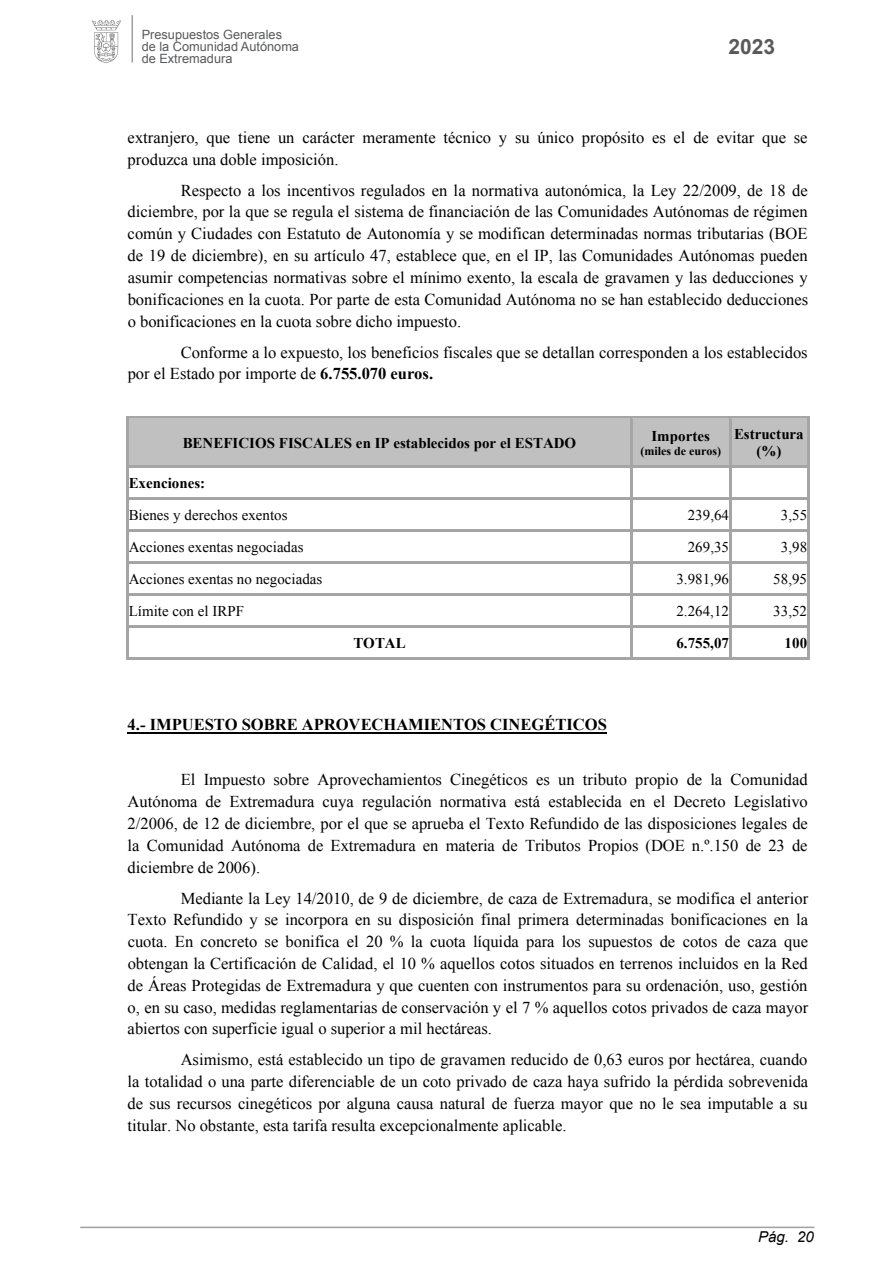
<style>
.page{position:relative;width:893px;height:1263px;background:#fff}
.page>*{position:absolute;margin:0;border:0;box-sizing:border-box;transform-origin:0 0}
.t1{font:700 21px "Arial";color:#58595b}
.t2{font:16.5px/21.8px "Times New Roman";color:#000;text-align:justify}
.t3{font:700 16.5px "Times New Roman";letter-spacing:-.005em;color:#000}
.t4{font:15px "Times New Roman";color:#000}
.t5{font:700 15px/17.2px "Times New Roman";color:#000;text-align:center}
.t6{font:italic 15px "Arial";color:#000}
.t7{font:12.75px/12px "Arial";color:#58595b}
.t8{font:700 12px "Times New Roman";color:#000}
.s1{font-weight:700}
</style>
<div class="page">
<div style="left:129px;top:419px;width:501px;height:47px;background:#c0c0c0"></div>
<div style="left:632px;top:419px;width:97px;height:47px;background:#c0c0c0"></div>
<div style="left:731px;top:419px;width:76px;height:47px;background:#c0c0c0"></div>
<hr style="left:129px;top:416px;width:501px;height:3px;background:#a5a5a5">
<hr style="left:632px;top:416px;width:97px;height:3px;background:#a5a5a5">
<hr style="left:731px;top:416px;width:76px;height:3px;background:#a5a5a5">
<hr style="left:127px;top:419px;width:2px;height:47px;background:#a5a5a5">
<hr style="left:630px;top:419px;width:2px;height:47px;background:#a5a5a5">
<hr style="left:729px;top:419px;width:2px;height:47px;background:#a5a5a5">
<hr style="left:807px;top:419px;width:2px;height:47px;background:#a5a5a5">
<hr style="left:129px;top:466px;width:501px;height:2px;background:#a5a5a5">
<hr style="left:632px;top:466px;width:97px;height:2px;background:#a5a5a5">
<hr style="left:731px;top:466px;width:76px;height:2px;background:#a5a5a5">
<hr style="left:127px;top:468px;width:2px;height:30px;background:#a5a5a5">
<hr style="left:630px;top:468px;width:2px;height:30px;background:#a5a5a5">
<hr style="left:729px;top:468px;width:2px;height:30px;background:#a5a5a5">
<hr style="left:807px;top:468px;width:2px;height:30px;background:#a5a5a5">
<hr style="left:129px;top:498px;width:501px;height:2px;background:#a5a5a5">
<hr style="left:632px;top:498px;width:97px;height:2px;background:#a5a5a5">
<hr style="left:731px;top:498px;width:76px;height:2px;background:#a5a5a5">
<hr style="left:127px;top:500px;width:2px;height:30px;background:#a5a5a5">
<hr style="left:630px;top:500px;width:2px;height:30px;background:#a5a5a5">
<hr style="left:729px;top:500px;width:2px;height:30px;background:#a5a5a5">
<hr style="left:807px;top:500px;width:2px;height:30px;background:#a5a5a5">
<hr style="left:129px;top:530px;width:501px;height:2px;background:#a5a5a5">
<hr style="left:632px;top:530px;width:97px;height:2px;background:#a5a5a5">
<hr style="left:731px;top:530px;width:76px;height:2px;background:#a5a5a5">
<hr style="left:127px;top:532px;width:2px;height:30px;background:#a5a5a5">
<hr style="left:630px;top:532px;width:2px;height:30px;background:#a5a5a5">
<hr style="left:729px;top:532px;width:2px;height:30px;background:#a5a5a5">
<hr style="left:807px;top:532px;width:2px;height:30px;background:#a5a5a5">
<hr style="left:129px;top:562px;width:501px;height:2px;background:#a5a5a5">
<hr style="left:632px;top:562px;width:97px;height:2px;background:#a5a5a5">
<hr style="left:731px;top:562px;width:76px;height:2px;background:#a5a5a5">
<hr style="left:127px;top:564px;width:2px;height:30px;background:#a5a5a5">
<hr style="left:630px;top:564px;width:2px;height:30px;background:#a5a5a5">
<hr style="left:729px;top:564px;width:2px;height:30px;background:#a5a5a5">
<hr style="left:807px;top:564px;width:2px;height:30px;background:#a5a5a5">
<hr style="left:129px;top:594px;width:501px;height:2px;background:#a5a5a5">
<hr style="left:632px;top:594px;width:97px;height:2px;background:#a5a5a5">
<hr style="left:731px;top:594px;width:76px;height:2px;background:#a5a5a5">
<hr style="left:127px;top:596px;width:2px;height:30px;background:#a5a5a5">
<hr style="left:630px;top:596px;width:2px;height:30px;background:#a5a5a5">
<hr style="left:729px;top:596px;width:2px;height:30px;background:#a5a5a5">
<hr style="left:807px;top:596px;width:2px;height:30px;background:#a5a5a5">
<hr style="left:129px;top:626px;width:501px;height:2px;background:#a5a5a5">
<hr style="left:632px;top:626px;width:97px;height:2px;background:#a5a5a5">
<hr style="left:731px;top:626px;width:76px;height:2px;background:#a5a5a5">
<hr style="left:127px;top:628px;width:2px;height:30px;background:#a5a5a5">
<hr style="left:129px;top:658px;width:501px;height:2px;background:#a5a5a5">
<hr style="left:630px;top:628px;width:2px;height:30px;background:#a5a5a5">
<hr style="left:632px;top:658px;width:97px;height:2px;background:#a5a5a5">
<hr style="left:729px;top:628px;width:2px;height:30px;background:#a5a5a5">
<hr style="left:731px;top:658px;width:76px;height:2px;background:#a5a5a5">
<hr style="left:807px;top:628px;width:2px;height:30px;background:#a5a5a5">
<hr style="left:128px;top:732px;width:479px;height:2px;background:#000">
<hr style="left:80px;top:1226px;width:734px;height:2px;background:#a2a09f">
<hr style="left:132px;top:15px;width:1px;height:48px;background:#a2a09f">
<svg style="left:92px;top:20px;width:29px;height:43px"></svg>
<p class="t7" style="left:142px;top:28px;width:159px">Presupuestos Generales de la Comunidad Autónoma de Extremadura</p>
<p class="t1" style="left:729px;top:32px;width:48px">2023</p>
<p class="t2" style="left:128px;top:126px;width:681px">extranjero, que tiene un carácter meramente técnico y su único propósito es el de evitar que se produzca una doble imposición.</p>
<p class="t2" style="left:128px;top:179px;width:682px;text-indent:53px">Respecto a los incentivos regulados en la normativa autonómica, la Ley 22/2009, de 18 de diciembre, por la que se regula el sistema de financiación de las Comunidades Autónomas de régimen común y Ciudades con Estatuto de Autonomía y se modifican determinadas normas tributarias (BOE de 19 de diciembre), en su artículo 47, establece que, en el IP, las Comunidades Autónomas pueden asumir competencias normativas sobre el mínimo exento, la escala de gravamen y las deducciones y bonificaciones en la cuota. Por parte de esta Comunidad Autónoma no se han establecido deducciones o bonificaciones en la cuota sobre dicho impuesto.</p>
<p class="t2" style="left:128px;top:341px;width:681px;text-indent:53px">Conforme a lo expuesto, los beneficios fiscales que se detallan corresponden a los establecidos por el Estado por importe de <span class="s1">6.755.070 euros.</span></p>
<p class="t5" style="left:183px;top:433px;width:395px">BENEFICIOS FISCALES en IP establecidos por el ESTADO</p>
<p class="t5" style="left:651px;top:426px;width:60px">Importes</p>
<p class="t8" style="left:640px;top:442px;width:82px">(miles de euros)</p>
<p class="t5" style="left:734px;top:425px;width:71px">Estructura (%)</p>
<p class="t5" style="left:129px;top:474px;width:78px">Exenciones:</p>
<p class="t4" style="left:129px;top:504px;width:160px">Bienes y derechos exentos</p>
<p class="t4" style="left:688px;top:504px;width:43px">239,64</p>
<p class="t4" style="left:781px;top:504px;width:28px">3,55</p>
<p class="t4" style="left:129px;top:536px;width:176px">Acciones exentas negociadas</p>
<p class="t4" style="left:688px;top:536px;width:43px">269,35</p>
<p class="t4" style="left:781px;top:536px;width:28px">3,98</p>
<p class="t4" style="left:129px;top:569px;width:195px">Acciones exentas no negociadas</p>
<p class="t4" style="left:676px;top:569px;width:54px">3.981,96</p>
<p class="t4" style="left:773px;top:569px;width:35px">58,95</p>
<p class="t4" style="left:129px;top:601px;width:117px">Límite con el IRPF</p>
<p class="t4" style="left:676px;top:601px;width:54px">2.264,12</p>
<p class="t4" style="left:773px;top:601px;width:35px">33,52</p>
<p class="t5" style="left:353px;top:634px;width:54px">TOTAL</p>
<p class="t5" style="left:676px;top:634px;width:54px">6.755,07</p>
<p class="t5" style="left:785px;top:634px;width:24px">100</p>
<p class="t3" style="left:128px;top:713px;width:481px">4.- IMPUESTO SOBRE APROVECHAMIENTOS CINEGÉTICOS</p>
<p class="t2" style="left:128px;top:768px;width:682px;text-indent:53px">El Impuesto sobre Aprovechamientos Cinegéticos es un tributo propio de la Comunidad Autónoma de Extremadura cuya regulación normativa está establecida en el Decreto Legislativo 2/2006, de 12 de diciembre, por el que se aprueba el Texto Refundido de las disposiciones legales de la Comunidad Autónoma de Extremadura en materia de Tributos Propios (DOE n.º.150 de 23 de diciembre de 2006).</p>
<p class="t2" style="left:128px;top:887px;width:682px;text-indent:53px">Mediante la Ley 14/2010, de 9 de diciembre, de caza de Extremadura, se modifica el anterior Texto Refundido y se incorpora en su disposición final primera determinadas bonificaciones en la cuota. En concreto se bonifica el 20 % la cuota líquida para los supuestos de cotos de caza que obtengan la Certificación de Calidad, el 10 % aquellos cotos situados en terrenos incluidos en la Red de Áreas Protegidas de Extremadura y que cuenten con instrumentos para su ordenación, uso, gestión o, en su caso, medidas reglamentarias de conservación y el 7 % aquellos cotos privados de caza mayor abiertos con superficie igual o superior a mil hectáreas.</p>
<p class="t2" style="left:128px;top:1048px;width:682px;text-indent:53px">Asimismo, está establecido un tipo de gravamen reducido de 0,63 euros por hectárea, cuando la totalidad o una parte diferenciable de un coto privado de caza haya sufrido la pérdida sobrevenida de sus recursos cinegéticos por alguna causa natural de fuerza mayor que no le sea imputable a su titular. No obstante, esta tarifa resulta excepcionalmente aplicable.</p>
<p class="t6" style="left:758px;top:1227px;width:57px">Pág. 20</p>
</div>
